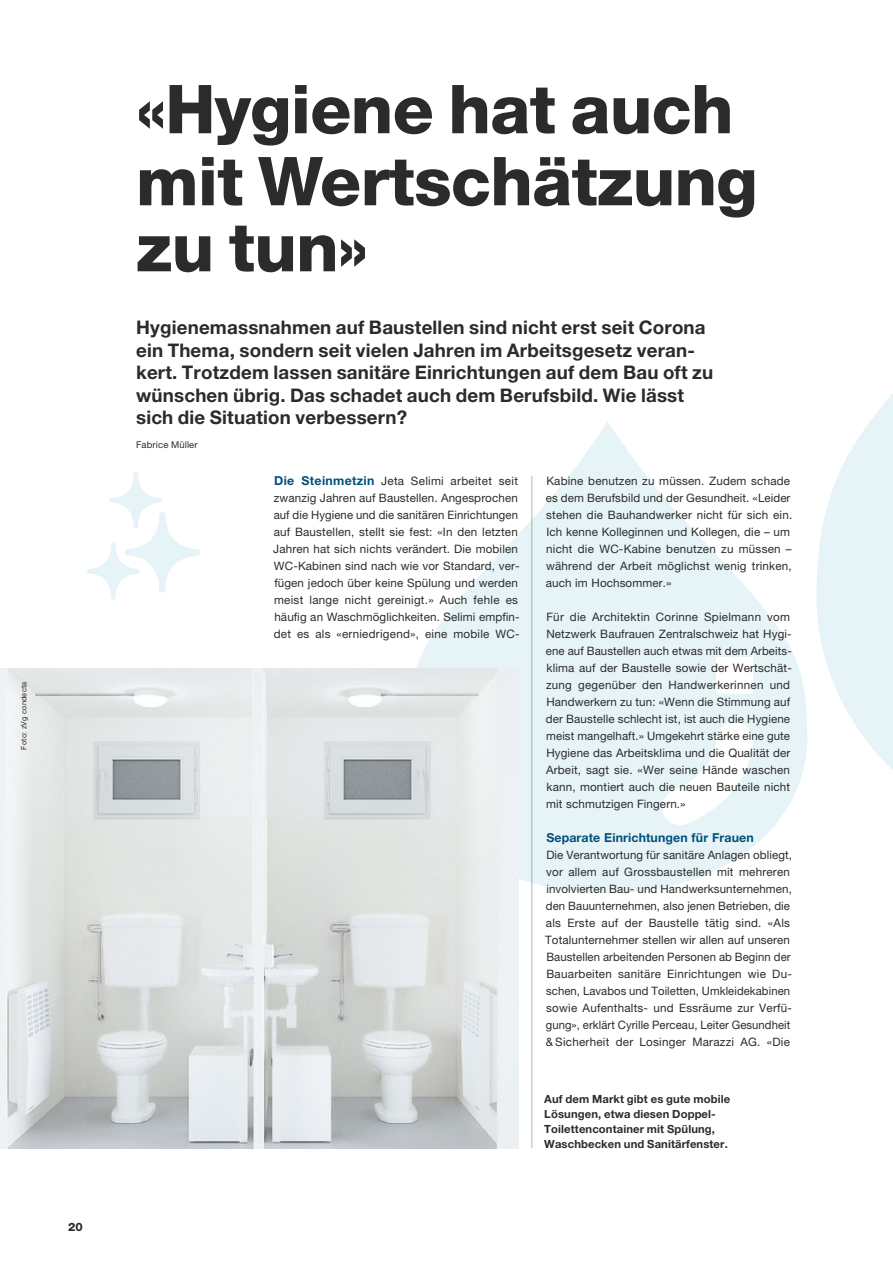
<style>
.page{position:relative;width:893px;height:1263px;background:#fff}
.page>*{position:absolute;margin:0;border:0;box-sizing:border-box;transform-origin:0 0}
.t1{font:800 67.5px/72px "Helvetica Neue LT Pro";letter-spacing:-.01em;color:#2b2b29}
.t2{font:700 18.75px/22.5px "Helvetica Neue LT Pro";letter-spacing:.01em;color:#2b2b29}
.t3{font:700 12.3px "Helvetica Neue LT Pro";letter-spacing:.01em;color:#00507a}
.t4{font:11.7px/17px "Helvetica Neue LT Pro";letter-spacing:.01em;color:#2b2b29}
.t5{font:800 11.7px "Helvetica Neue LT Pro";color:#2b2b29}
.t6{font:700 11.25px/15px "Helvetica Neue LT Pro";letter-spacing:.01em;color:#2b2b29}
.t7{font:9.3px "Helvetica Neue LT Pro";letter-spacing:.02em;color:#2b2b29}
.t8{font:7.5px "Helvetica Neue LT Pro";letter-spacing:.02em;color:#2b2b29}
.s1{font-weight:700;font-size:12.3px;color:#00507a}
</style>
<div class="page">
<svg style="left:816px;top:394px;width:77px;height:376px;fill:#e6f4f8"></svg>
<svg style="left:408px;top:422px;width:399px;height:471px;fill:#e6f4f8"></svg>
<svg style="left:660px;top:722px;width:93px;height:106px"></svg>
<div style="left:716px;top:657px;width:37px;height:36px;background:#fff"></div>
<hr style="left:531px;top:476px;width:1px;height:672px;background:#b3b5b5">
<img style="left:0;top:669px;width:519px;height:479px">
<svg style="left:87px;top:472px;width:113px;height:128px"></svg>
<p class="t8" style="left:19px;top:750px;width:70px;rotate:-90deg">Foto: zVg condecta</p>
<p class="t5" style="left:68px;top:1220px;width:16px">20</p>
<h1 class="t1" style="left:136px;top:73px;width:623px">«Hygiene hat auch mit Wertschätzung</h1>
<h1 class="t1" style="left:136px;top:211px;width:233px">zu tun»</h1>
<p class="t2" style="left:136px;top:316px;width:579px">Hygienemassnahmen auf Baustellen sind nicht erst seit Corona ein Thema, sondern seit vielen Jahren im Arbeitsgesetz veran&shy;kert. Trotzdem lassen sanitäre Einrichtungen auf dem Bau oft zu wünschen übrig. Das schadet auch dem Berufsbild. Wie lässt sich die Situation verbessern?</p>
<p class="t7" style="left:136px;top:439px;width:63px">Fabrice Müller</p>
<p class="t4" style="left:273px;top:472px;width:248px"><span class="s1">Die Steinmetzin</span> Jeta Selimi arbeitet seit zwanzig Jahren auf Baustellen. Angesprochen auf die Hygiene und die sanitären Einrichtungen auf Baustellen, stellt sie fest: «In den letzten Jahren hat sich nichts verändert. Die mobilen WC-Kabinen sind nach wie vor Standard, ver&shy;fügen jedoch über keine Spülung und werden meist lange nicht gereinigt.» Auch fehle es häufig an Waschmöglichkeiten. Selimi empfin&shy;det es als «erniedrigend», eine mobile WC-</p>
<p class="t4" style="left:546px;top:472px;width:248px">Kabine benutzen zu müssen. Zudem schade es dem Berufsbild und der Gesundheit. «Leider stehen die Bauhandwerker nicht für sich ein.<br>Ich kenne Kolleginnen und Kollegen, die – um nicht die WC-Kabine benutzen zu müssen – während der Arbeit möglichst wenig trinken, auch im Hochsommer.»</p>
<p class="t4" style="left:546px;top:608px;width:248px">Für die Architektin Corinne Spielmann vom Netzwerk Baufrauen Zentralschweiz hat Hygi&shy;ene auf Baustellen auch etwas mit dem Arbeits&shy;klima auf der Baustelle sowie der Wertschät&shy;zung gegenüber den Handwerkerinnen und Handwerkern zu tun: «Wenn die Stimmung auf der Baustelle schlecht ist, ist auch die Hygiene meist mangelhaft.» Umgekehrt stärke eine gute Hygiene das Arbeitsklima und die Qualität der Arbeit, sagt sie. «Wer seine Hände waschen kann, montiert auch die neuen Bauteile nicht mit schmutzigen Fingern.»</p>
<p class="t3" style="left:546px;top:830px;width:209px">Separate Einrichtungen für Frauen</p>
<p class="t4" style="left:545px;top:846px;width:248px">Die Verantwortung für sanitäre Anlagen obliegt, vor allem auf Grossbaustellen mit mehreren involvierten Bau- und Handwerksunternehmen, den Bauunternehmen, also jenen Betrieben, die als Erste auf der Baustelle tätig sind. «Als Totalunternehmer stellen wir allen auf unseren Baustellen arbeitenden Personen ab Beginn der Bauarbeiten sanitäre Einrichtungen wie Du&shy;schen, Lavabos und Toiletten, Umkleidekabinen sowie Aufenthalts- und Essräume zur Verfü&shy;gung», erklärt Cyrille Perceau, Leiter Gesundheit &amp; Sicherheit der Losinger Marazzi AG. «Die</p>
<p class="t6" style="left:544px;top:1091px;width:187px">Auf dem Markt gibt es gute mobile<br>Lösungen, etwa diesen Doppel-<br>Toilettencontainer mit Spülung,<br>Waschbecken und Sanitärfenster.</p>
</div>
